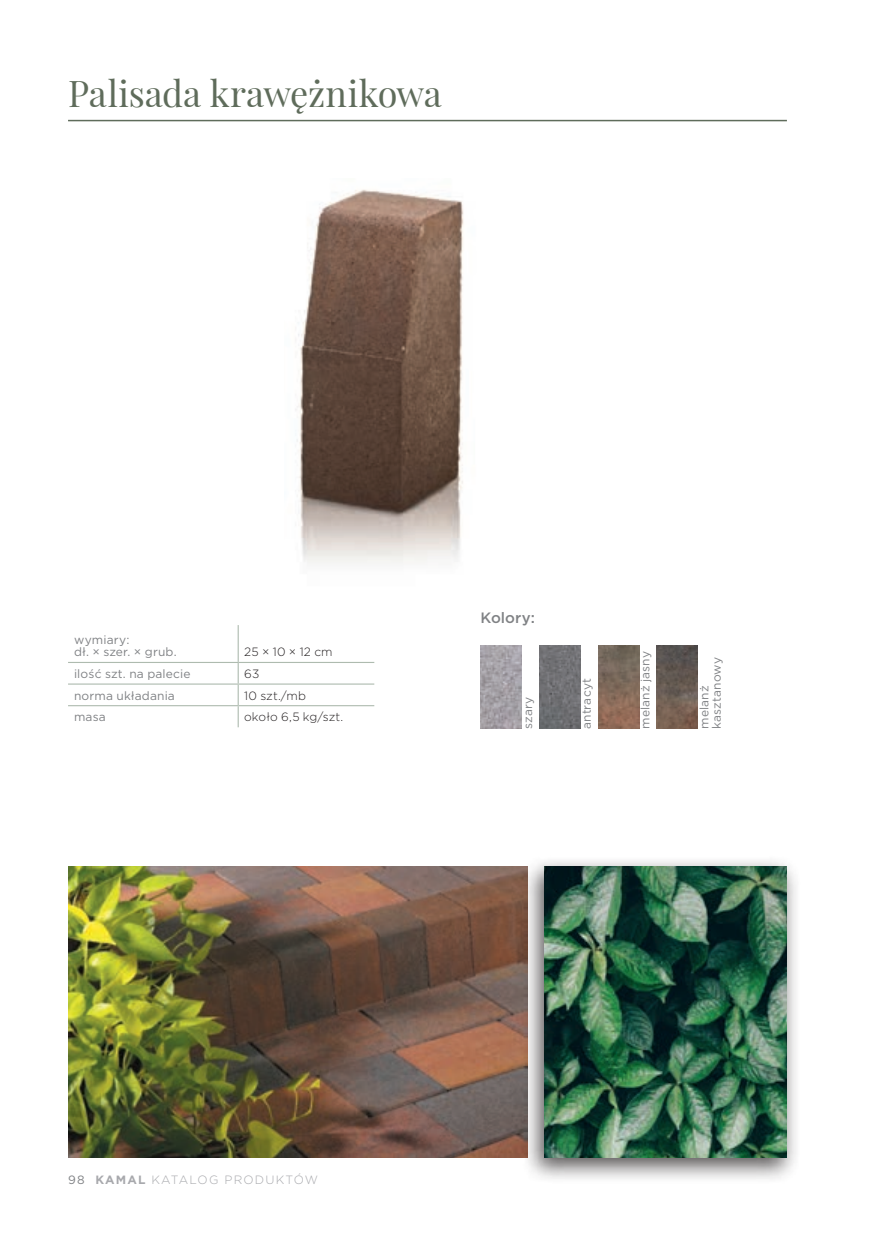
<style>
.page{position:relative;width:872px;height:1234px;background:#fff}
.page>*{position:absolute;margin:0;border:0;box-sizing:border-box;transform-origin:0 0}
.naglowek_wstep_2023{font:36px "Playfair Display";letter-spacing:-.005em;color:#5f6c5b}
.kolor-nazwa_2023{font:500 15px "Gotham";color:#808285}
.tab_2023{font:12px/12.3px "Gotham";letter-spacing:.01em;color:#808285}
.kolor-nazwa_2023-2{font:12px/12.3px "Gotham";letter-spacing:.01em;color:#808285}
.tekst_2023{font:300 12px "Gotham";letter-spacing:.01em;color:#231f20}
.t1{font:300 12px "Gotham";letter-spacing:.1em;color:#a8a9ad}
.s1{font-weight:400;color:#808285}
.s2{font-weight:700}
</style>
<div class="page">
<hr style="left:68px;top:120px;width:719px;height:1px;background:#5f6c5b">
<img style="left:295px;top:189px;width:169px;height:375px">
<img style="left:480px;top:645px;width:41px;height:83px">
<img style="left:539px;top:645px;width:41px;height:83px">
<img style="left:598px;top:645px;width:41px;height:83px">
<img style="left:657px;top:645px;width:41px;height:83px">
<img style="left:68px;top:866px;width:453px;height:291px">
<div style="left:521px;top:855px;width:279px;height:328px;background:#231f20;opacity:.75"></div>
<img style="left:544px;top:866px;width:243px;height:291px">
<hr style="left:238px;top:625px;width:1px;height:36px;background:#aebbaf">
<hr style="left:68px;top:661px;width:170px;height:2px;background:#aebbaf">
<hr style="left:238px;top:661px;width:136px;height:2px;background:#aebbaf">
<hr style="left:68px;top:683px;width:170px;height:1px;background:#aebbaf">
<hr style="left:238px;top:683px;width:136px;height:1px;background:#aebbaf">
<hr style="left:68px;top:705px;width:170px;height:1px;background:#aebbaf">
<hr style="left:238px;top:705px;width:136px;height:1px;background:#aebbaf">
<svg style="left:238px;top:663px;width:1px;height:64px"></svg>
<p class="naglowek_wstep_2023" style="left:68px;top:65px;width:375px">Palisada krawężnikowa</p>
<p class="tab_2023" style="left:74px;top:633px;width:104px">wymiary:<br>dł. × szer. × grub.</p>
<p class="tekst_2023" style="left:244px;top:644px;width:90px">25 × 10 × 12 cm</p>
<p class="tab_2023" style="left:74px;top:667px;width:118px">ilość szt. na palecie</p>
<p class="tekst_2023" style="left:244px;top:666px;width:17px">63</p>
<p class="tab_2023" style="left:74px;top:689px;width:102px">norma układania</p>
<p class="tekst_2023" style="left:244px;top:687px;width:63px">10 szt./mb</p>
<p class="tab_2023" style="left:74px;top:710px;width:33px">masa</p>
<p class="tekst_2023" style="left:244px;top:709px;width:101px">około 6,5 kg/szt.</p>
<p class="kolor-nazwa_2023" style="left:480px;top:607px;width:56px">Kolory:</p>
<p class="kolor-nazwa_2023-2" style="left:521px;top:728px;width:34px;rotate:-90deg">szary</p>
<p class="kolor-nazwa_2023-2" style="left:580px;top:728px;width:52px;rotate:-90deg">antracyt</p>
<p class="kolor-nazwa_2023-2" style="left:639px;top:728px;width:79px;rotate:-90deg">melanż jasny</p>
<p class="kolor-nazwa_2023-2" style="left:698px;top:728px;width:73px;rotate:-90deg">melanż kasztanowy</p>
<p class="t1" style="left:68px;top:1171px;width:251px"><span class="s1">98</span> <span class="s2">KAMAL</span> KATALOG PRODUKTÓW</p>
</div>
